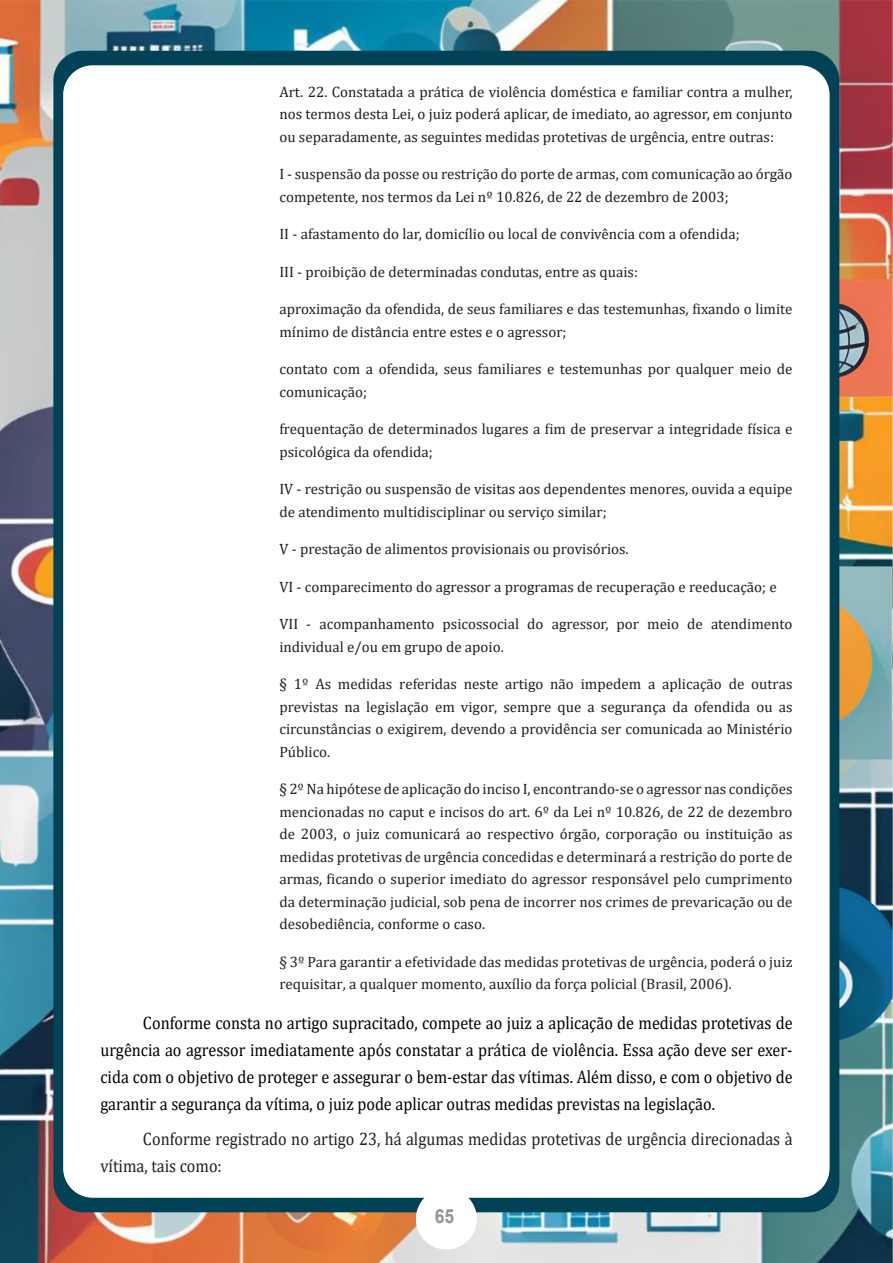
<style>
.page{position:relative;width:893px;height:1263px;background:#fff}
.page>*{position:absolute;margin:0;border:0;box-sizing:border-box;transform-origin:0 0}
.t1{font:700 19.5px "Arial";color:#939598;scale:.9 1}
.texto_01{font:18px/27px "Cambria";color:#000;text-align:justify;scale:.9 1}
.texto_01-2{font:18px/27px "Cambria";color:#231f20;scale:.9 1}
.Citação_atual{font:15px/22.5px "Cambria";color:#231f20}
</style>
<div class="page">
<img style="left:0;top:0;width:893px;height:1263px">
<p class="Citação_atual" style="left:279px;top:80px;width:515px;text-align:justify">Art. 22. Constatada a prática de violência doméstica e familiar contra a mulher, nos termos desta Lei, o juiz poderá aplicar, de imediato, ao agressor, em conjunto ou separadamente, as seguintes medidas protetivas de urgência, entre outras:</p>
<p class="Citação_atual" style="left:279px;top:163px;width:515px">I - suspensão da posse ou restrição do porte de armas, com comunicação ao órgão competente, nos termos da Lei nº 10.826, de 22 de dezembro de 2003;</p>
<p class="Citação_atual" style="left:279px;top:223px;width:462px">II - afastamento do lar, domicílio ou local de convivência com a ofendida;</p>
<p class="Citação_atual" style="left:279px;top:260px;width:360px">III - proibição de determinadas condutas, entre as quais:</p>
<p class="Citação_atual" style="left:279px;top:298px;width:515px">aproximação da ofendida, de seus familiares e das testemunhas, fixando o limite mínimo de distância entre estes e o agressor;</p>
<p class="Citação_atual" style="left:279px;top:358px;width:515px">contato com a ofendida, seus familiares e testemunhas por qualquer meio de comunicação;</p>
<p class="Citação_atual" style="left:279px;top:418px;width:515px">frequentação de determinados lugares a fim de preservar a integridade física e psicológica da ofendida;</p>
<p class="Citação_atual" style="left:279px;top:478px;width:515px">IV - restrição ou suspensão de visitas aos dependentes menores, ouvida a equipe de atendimento multidisciplinar ou serviço similar;</p>
<p class="Citação_atual" style="left:279px;top:538px;width:351px">V - prestação de alimentos provisionais ou provisórios.</p>
<p class="Citação_atual" style="left:279px;top:575px;width:499px">VI - comparecimento do agressor a programas de recuperação e reeducação; e</p>
<p class="Citação_atual" style="left:279px;top:613px;width:515px">VII - acompanhamento psicossocial do agressor, por meio de atendimento individual e/ou em grupo de apoio.</p>
<p class="Citação_atual" style="left:279px;top:673px;width:515px;text-align:justify">§ 1º As medidas referidas neste artigo não impedem a aplicação de outras previstas na legislação em vigor, sempre que a segurança da ofendida ou as circunstâncias o exigirem, devendo a providência ser comunicada ao Ministério Público.</p>
<p class="Citação_atual" style="left:279px;top:778px;width:515px;text-align:justify">§ 2º Na hipótese de aplicação do inciso I, encontrando-se o agressor nas condições mencionadas no caput e incisos do art. 6º da Lei nº 10.826, de 22 de dezembro de 2003, o juiz comunicará ao respectivo órgão, corporação ou instituição as medidas protetivas de urgência concedidas e determinará a restrição do porte de armas, ficando o superior imediato do agressor responsável pelo cumprimento da determinação judicial, sob pena de incorrer nos crimes de prevaricação ou de desobediência, conforme o caso.</p>
<p class="Citação_atual" style="left:279px;top:950px;width:515px">§ 3º Para garantir a efetividade das medidas protetivas de urgência, poderá o juiz requisitar, a qualquer momento, auxílio da força policial (Brasil, 2006).</p>
<p class="texto_01" style="left:100px;top:1009px;width:770px;text-indent:43px">Conforme consta no artigo supracitado, compete ao juiz a aplicação de medidas protetivas de urgência ao agressor imediatamente após constatar a prática de violência. Essa ação deve ser exer&shy;cida com o objetivo de proteger e assegurar o bem-estar das vítimas. Além disso, e com o objetivo de garantir a segurança da vítima, o juiz pode aplicar outras medidas previstas na legislação.</p>
<p class="texto_01-2" style="left:100px;top:1125px;width:770px;text-indent:43px">Conforme registrado no artigo 23, há algumas medidas protetivas de urgência direcionadas à vítima, tais como:</p>
<h1 class="t1" style="left:435px;top:1202px;width:23px">65</h1>
</div>
